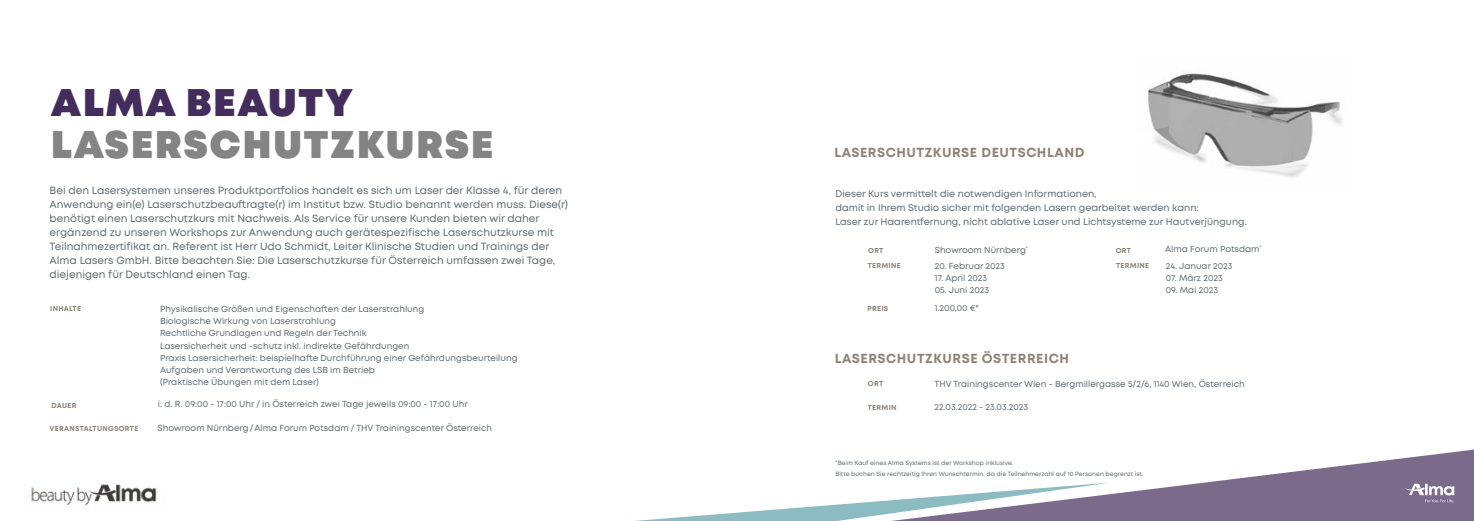
<style>
.page{position:relative;width:1474px;height:521px;background:#fff}
.page>*{position:absolute;margin:0;border:0;box-sizing:border-box;transform-origin:0 0}
.t1{font:900 38.5px/42px "Mont";letter-spacing:.05em;color:#858484}
.t2{font:700 13.12px "Mont";letter-spacing:.04em;color:#8e8377}
.t3{font:10.5px/14px "Mont";color:#5e6970}
.t4{font:9.62px "Mont";color:#5e6970}
.t5{font:8.75px "Mont";color:#5e6970}
.t6{font:700 7.17px "Mont";letter-spacing:.04em;color:#8e8377}
.t7{font:6.12px "Mont";color:#5e6970}
.s1{color:#442c5d}
</style>
<div class="page">
<img style="left:1148px;top:73px;width:194px;height:104px">
<svg style="left:635px;top:500px;width:256px;height:21px"></svg>
<svg style="left:891px;top:449px;width:582px;height:72px"></svg>
<svg style="left:1404px;top:484px;width:50px;height:18px"></svg>
<img style="left:28px;top:484px;width:129px;height:21px">
<p class="t1" style="left:51px;top:83px;width:443px"><span class="s1">ALMA BEAUTY<br></span>LASERSCHUTZKURSE</p>
<p class="t3" style="left:50px;top:183px;width:520px">Bei den Lasersystemen unseres Produktportfolios handelt es sich um Laser der Klasse 4, für deren Anwendung ein(e) Laserschutzbeauftragte(r) im Institut bzw. Studio benannt werden muss. Diese(r) benötigt einen Laserschutzkurs mit Nachweis. Als Service für unsere Kunden bieten wir daher ergänzend zu unseren Workshops zur Anwendung auch gerätespezifische Laserschutzkurse mit Teilnahmezertifikat an. Referent ist Herr Udo Schmidt, Leiter Klinische Studien und Trainings der Alma Lasers GmbH. Bitte beachten Sie: Die Laserschutzkurse für Österreich umfassen zwei Tage, diejenigen für Deutschland einen Tag.</p>
<p class="t6" style="left:50px;top:304px;width:32px">INHALTE</p>
<p class="t5" style="left:160px;top:303px;width:266px">Physikalische Größen und Eigenschaften der Laserstrahlung</p>
<p class="t5" style="left:160px;top:315px;width:177px">Biologische Wirkung von Laserstrahlung</p>
<p class="t5" style="left:160px;top:328px;width:208px">Rechtliche Grundlagen und Regeln der Technik</p>
<p class="t5" style="left:160px;top:340px;width:251px">Lasersicherheit und -schutz inkl. indirekte Gefährdungen</p>
<p class="t5" style="left:160px;top:352px;width:359px">Praxis Lasersicherheit: beispielhafte Durchführung einer Gefährdungsbeurteilung</p>
<p class="t5" style="left:160px;top:364px;width:216px">Aufgaben und Verantwortung des LSB im Betrieb</p>
<p class="t5" style="left:160px;top:377px;width:160px">(Praktische Übungen mit dem Laser)</p>
<p class="t6" style="left:50px;top:424px;width:90px">VERANSTALTUNGSORTE</p>
<p class="t5" style="left:158px;top:422px;width:336px">Showroom Nürnberg/Alma Forum Potsdam / THV Trainingscenter Österreich</p>
<p class="t6" style="left:51px;top:400px;width:27px">DAUER</p>
<p class="t5" style="left:158px;top:398px;width:311px">i. d. R. 09:00 - 17:00 Uhr / in Österreich zwei Tage jeweils 09:00 - 17:00 Uhr</p>
<p class="t2" style="left:834px;top:144px;width:252px">LASERSCHUTZKURSE DEUTSCHLAND</p>
<p class="t4" style="left:835px;top:187px;width:262px">Dieser Kurs vermittelt die notwendigen Informationen,</p>
<p class="t4" style="left:835px;top:201px;width:365px">damit in Ihrem Studio sicher mit folgenden Lasern gearbeitet werden kann:</p>
<p class="t4" style="left:835px;top:215px;width:413px">Laser zur Haarentfernung, nicht ablative Laser und Lichtsysteme zur Hautverjüngung.</p>
<p class="t6" style="left:868px;top:245px;width:17px">ORT</p>
<p class="t6" style="left:1115px;top:245px;width:17px">ORT</p>
<p class="t6" style="left:867px;top:261px;width:35px">TERMINE</p>
<p class="t6" style="left:1116px;top:261px;width:35px">TERMINE</p>
<p class="t5" style="left:934px;top:244px;width:95px">Showroom Nürnberg<sup>*</sup></p>
<p class="t5" style="left:1165px;top:244px;width:98px">Alma Forum Potsdam<sup>*</sup></p>
<p class="t5" style="left:934px;top:260px;width:72px">20. Februar 2023</p>
<p class="t5" style="left:934px;top:272px;width:54px">17. April 2023</p>
<p class="t5" style="left:934px;top:285px;width:56px">05. Juni 2023</p>
<p class="t5" style="left:1165px;top:260px;width:68px">24. Januar 2023</p>
<p class="t5" style="left:1165px;top:272px;width:58px">07. März 2023</p>
<p class="t5" style="left:1165px;top:285px;width:54px">09. Mai 2023</p>
<p class="t6" style="left:867px;top:304px;width:22px">PREIS</p>
<p class="t5" style="left:934px;top:302px;width:46px">1.200,00 €*</p>
<p class="t2" style="left:835px;top:350px;width:235px">LASERSCHUTZKURSE ÖSTERREICH</p>
<p class="t6" style="left:868px;top:378px;width:17px">ORT</p>
<p class="t6" style="left:867px;top:403px;width:30px">TERMIN</p>
<p class="t5" style="left:934px;top:378px;width:312px">THV Trainingscenter Wien - Bergmillergasse 5/2/6, 1140 Wien, Österreich</p>
<p class="t5" style="left:934px;top:401px;width:95px">22.03.2022 - 23.03.2023</p>
<p class="t7" style="left:835px;top:459px;width:179px"><sup>*</sup>Beim Kauf eines Alma Systems ist der Workshop inklusive.</p>
<p class="t7" style="left:835px;top:470px;width:309px">Bitte buchen Sie rechtzeitig Ihren Wunschtermin, da die Teilnehmerzahl auf 10 Personen begrenzt ist.</p>
</div>
